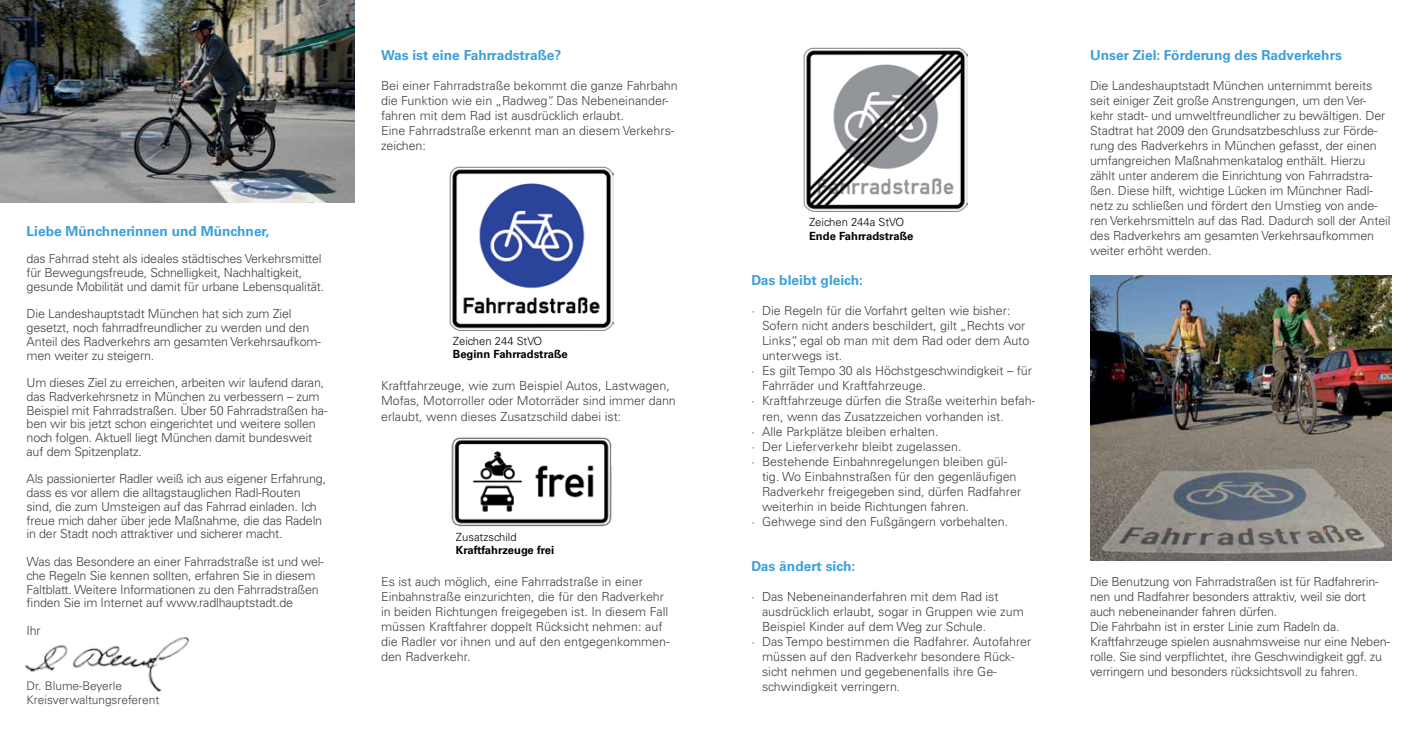
<style>
.page{position:relative;width:1418px;height:745px;background:#fff}
.page>*{position:absolute;margin:0;border:0;box-sizing:border-box;transform-origin:0 0}
.t1{font:700 13.75px "Univers";color:#3ca0d9}
.t2{font:300 12.5px/15px "Univers";letter-spacing:-.01em;color:#414042}
.t3{font:300 11.88px/13.8px "Univers";color:#414042}
.t4{font:700 11.25px "Univers";color:#000}
.t5{font:300 11.25px "Univers";color:#000}
</style>
<div class="page">
<img style="left:0;top:0;width:354px;height:202px">
<img style="left:1090px;top:275px;width:301px;height:285px">
<img style="left:451px;top:437px;width:161px;height:89px">
<img style="left:449px;top:166px;width:164px;height:164px">
<img style="left:804px;top:48px;width:163px;height:164px">
<img style="left:25px;top:636px;width:165px;height:56px">
<p class="t1" style="left:27px;top:222px;width:244px">Liebe Münchnerinnen und Münchner,</p>
<p class="t2" style="left:27px;top:252px;width:299px;line-height:13.8px">das Fahrrad steht als ideales städtisches Verkehrsmittel für Bewegungsfreude, Schnelligkeit, Nachhaltigkeit, gesunde Mobilität und damit für urbane Lebensqualität.</p>
<p class="t2" style="left:27px;top:307px;width:296px;line-height:13.8px">Die Landeshauptstadt München hat sich zum Ziel gesetzt, noch fahrradfreundlicher zu werden und den Anteil des Radverkehrs am gesamten Verkehrsaufkom&shy;men weiter zu steigern.</p>
<p class="t2" style="left:27px;top:375px;width:302px;line-height:13.8px">Um dieses Ziel zu erreichen, arbeiten wir laufend daran, das Radverkehrsnetz in München zu verbessern – zum Beispiel mit Fahrradstraßen. Über 50 Fahrradstraßen ha&shy;ben wir bis jetzt schon eingerichtet und weitere sollen noch folgen. Aktuell liegt München damit bundesweit auf dem Spitzenplatz.</p>
<p class="t2" style="left:27px;top:472px;width:301px;line-height:13.8px">Als passionierter Radler weiß ich aus eigener Erfahrung, dass es vor allem die alltagstauglichen Radl-Routen sind, die zum Umsteigen auf das Fahrrad einladen. Ich freue mich daher über jede Maßnahme, die das Radeln in der Stadt noch attraktiver und sicherer macht.</p>
<p class="t2" style="left:27px;top:554px;width:299px;line-height:13.8px">Was das Besondere an einer Fahrradstraße ist und wel&shy;che Regeln Sie kennen sollten, erfahren Sie in diesem Faltblatt. Weitere Informationen zu den Fahrradstraßen finden Sie im Internet auf www.radlhauptstadt.de</p>
<p class="t2" style="left:27px;top:622px;width:16px">Ihr</p>
<p class="t3" style="left:27px;top:678px;width:134px">Dr. Blume-Beyerle<br>Kreisverwaltungsreferent</p>
<p class="t1" style="left:381px;top:47px;width:182px">Was ist eine Fahrradstraße?</p>
<p class="t2" style="left:381px;top:78px;width:298px">Bei einer Fahrradstraße bekommt die ganze Fahrbahn die Funktion wie ein „Radweg“. Das Nebeneinander&shy;fahren mit dem Rad ist ausdrücklich erlaubt.<br>Eine Fahrradstraße erkennt man an diesem Verkehrs&shy;zeichen:</p>
<p class="t5" style="left:809px;top:215px;width:97px">Zeichen 244a StVO</p>
<p class="t4" style="left:809px;top:229px;width:106px">Ende Fahrradstraße</p>
<p class="t1" style="left:1090px;top:47px;width:253px">Unser Ziel: Förderung des Radverkehrs</p>
<p class="t2" style="left:1090px;top:78px;width:302px">Die Landeshauptstadt München unternimmt bereits seit einiger Zeit große Anstrengungen, um den Ver&shy;kehr stadt- und umweltfreundlicher zu bewältigen. Der Stadtrat hat 2009 den Grundsatzbeschluss zur Förde&shy;rung des Radverkehrs in München gefasst, der einen umfangreichen Maßnahmenkatalog enthält. Hierzu zählt unter anderem die Einrichtung von Fahrradstra&shy;ßen. Diese hilft, wichtige Lücken im Münchner Radl&shy;netz zu schließen und fördert den Umstieg von ande&shy;ren Verkehrsmitteln auf das Rad. Dadurch soll der Anteil des Radverkehrs am gesamten Verkehrsaufkommen weiter erhöht werden.</p>
<p class="t1" style="left:751px;top:272px;width:113px">Das bleibt gleich:</p>
<p class="t2" style="left:751px;top:303px;width:261px">· Die Regeln für die Vorfahrt gelten wie bisher:</p>
<p class="t2" style="left:762px;top:318px;width:265px">Sofern nicht anders beschildert, gilt „Rechts vor</p>
<p class="t2" style="left:762px;top:333px;width:269px">Links“, egal ob man mit dem Rad oder dem Auto</p>
<p class="t2" style="left:762px;top:348px;width:82px">unterwegs ist.</p>
<p class="t2" style="left:751px;top:363px;width:282px">· Es gilt Tempo 30 als Höchstgeschwindigkeit – für</p>
<p class="t2" style="left:762px;top:378px;width:166px">Fahrräder und Kraftfahrzeuge.</p>
<p class="t2" style="left:751px;top:393px;width:285px">· Kraftfahrzeuge dürfen die Straße weiterhin befah-</p>
<p class="t2" style="left:762px;top:408px;width:243px">ren, wenn das Zusatzzeichen vorhanden ist.</p>
<p class="t2" style="left:751px;top:423px;width:189px">· Alle Parkplätze bleiben erhalten.</p>
<p class="t2" style="left:751px;top:438px;width:212px">· Der Lieferverkehr bleibt zugelassen.</p>
<p class="t2" style="left:751px;top:453px;width:257px">· Bestehende Einbahnregelungen bleiben gül-</p>
<p class="t2" style="left:762px;top:468px;width:256px">tig. Wo Einbahnstraßen für den gegenläufigen</p>
<p class="t2" style="left:762px;top:483px;width:261px">Radverkehr freigegeben sind, dürfen Radfahrer</p>
<p class="t2" style="left:762px;top:498px;width:208px">weiterhin in beide Richtungen fahren.</p>
<p class="t2" style="left:751px;top:513px;width:258px">· Gehwege sind den Fußgängern vorbehalten.</p>
<p class="t1" style="left:751px;top:557px;width:105px">Das ändert sich:</p>
<p class="t2" style="left:751px;top:588px;width:249px">· Das Nebeneinanderfahren mit dem Rad ist</p>
<p class="t2" style="left:762px;top:603px;width:263px">ausdrücklich erlaubt, sogar in Gruppen wie zum</p>
<p class="t2" style="left:762px;top:618px;width:226px">Beispiel Kinder auf dem Weg zur Schule.</p>
<p class="t2" style="left:751px;top:633px;width:281px">· Das Tempo bestimmen die Radfahrer. Autofahrer</p>
<p class="t2" style="left:762px;top:648px;width:254px">müssen auf den Radverkehr besondere Rück-</p>
<p class="t2" style="left:762px;top:663px;width:236px">sicht nehmen und gegebenenfalls ihre Ge-</p>
<p class="t2" style="left:762px;top:678px;width:140px">schwindigkeit verringern.</p>
<p class="t5" style="left:453px;top:333px;width:91px">Zeichen 244 StVO</p>
<p class="t4" style="left:453px;top:347px;width:116px">Beginn Fahrradstraße</p>
<p class="t2" style="left:381px;top:378px;width:296px">Kraftfahrzeuge, wie zum Beispiel Autos, Lastwagen,<br>Mofas, Motorroller oder Motorräder sind immer dann erlaubt, wenn dieses Zusatzschild dabei ist:</p>
<p class="t5" style="left:456px;top:529px;width:62px">Zusatzschild</p>
<p class="t4" style="left:456px;top:543px;width:100px">Kraftfahrzeuge frei</p>
<p class="t2" style="left:381px;top:573px;width:290px">Es ist auch möglich, eine Fahrradstraße in einer Einbahnstraße einzurichten, die für den Radverkehr in beiden Richtungen freigegeben ist. In diesem Fall müssen Kraftfahrer doppelt Rücksicht nehmen: auf die Radler vor ihnen und auf den entgegenkommen&shy;den Radverkehr.</p>
<p class="t2" style="left:1090px;top:573px;width:301px">Die Benutzung von Fahrradstraßen ist für Radfahrerin&shy;nen und Radfahrer besonders attraktiv, weil sie dort auch nebeneinander fahren dürfen.<br>Die Fahrbahn ist in erster Linie zum Radeln da.<br>Kraftfahrzeuge spielen ausnahmsweise nur eine Neben&shy;rolle. Sie sind verpflichtet, ihre Geschwindigkeit ggf. zu verringern und besonders rücksichtsvoll zu fahren.</p>
</div>
